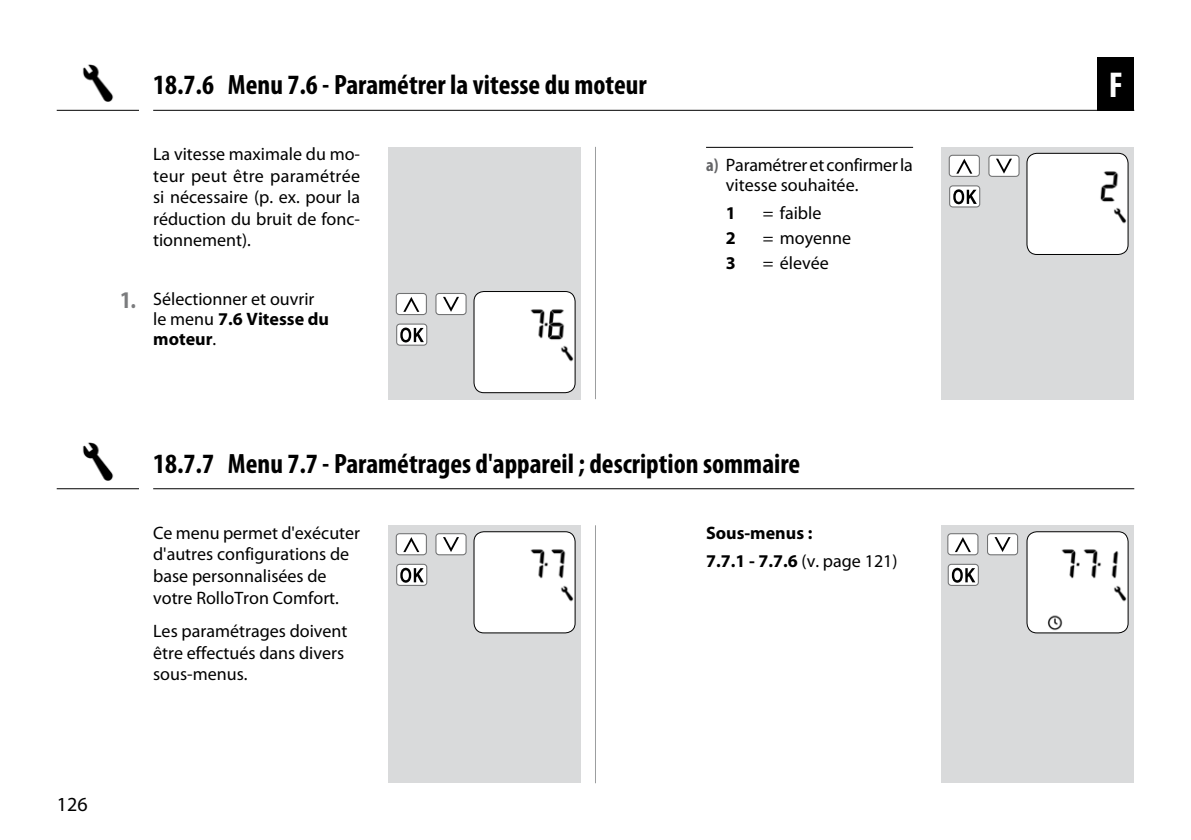
<style>
.page{position:relative;width:1191px;height:840px;background:#fff}
.page>*{position:absolute;margin:0;border:0;box-sizing:border-box;transform-origin:0 0}
.t1{font:700 condensed 36px "Myriad Pro";color:#fff}
.t2{font:700 condensed 28px "Myriad Pro";color:#000}
.t3{font:20px "Myriad Pro";color:#000}
.t4{font:18px/21.6px "Myriad Pro";color:#000}
.t5{font:700 18px/27.8px "Myriad Pro";color:#000}
.s1{font-weight:700;font-stretch:condensed;color:#646567}
.s2{font-weight:700;font-stretch:condensed;font-size:24px;color:#7b7c7e}
.s3{font-weight:700}
.s4{font-weight:400}
</style>
<div class="page">
<hr style="left:153px;top:110px;width:981px;height:1px;background:#000">
<hr style="left:57px;top:110px;width:82px;height:1px;background:#000">
<hr style="left:595px;top:147px;width:1px;height:252px;background:#9c9e9f">
<div style="left:388px;top:147px;width:193px;height:252px;background:#d9dadb"></div>
<div style="left:941px;top:147px;width:193px;height:252px;background:#d9dadb"></div>
<hr style="left:153px;top:488px;width:981px;height:1px;background:#000">
<hr style="left:57px;top:488px;width:82px;height:1px;background:#000">
<div style="left:388px;top:525px;width:193px;height:257px;background:#d9dadb"></div>
<div style="left:941px;top:525px;width:193px;height:257px;background:#d9dadb"></div>
<hr style="left:595px;top:525px;width:1px;height:257px;background:#9c9e9f">
<div style="left:1097px;top:57px;width:37px;height:54px;background:#000"></div>
<img style="left:82px;top:64px;width:32px;height:38px">
<hr style="left:706px;top:147px;width:207px;height:1px;background:#000">
<img style="left:475px;top:291px;width:100px;height:101px">
<div style="left:473px;top:291px;width:102px;height:102px;border:1px solid #000;border-radius:10px"></div>
<div style="left:396px;top:293px;width:30px;height:21px;background:#fff;border-radius:3px"></div>
<div style="left:396px;top:293px;width:31px;height:22px;border:1px solid #707172;border-radius:3px"></div>
<svg style="left:403px;top:297px;width:16px;height:15px"></svg>
<div style="left:436px;top:293px;width:30px;height:21px;background:#fff;border-radius:3px"></div>
<div style="left:435px;top:293px;width:31px;height:22px;border:1px solid #707172;border-radius:3px"></div>
<svg style="left:443px;top:297px;width:16px;height:15px"></svg>
<div style="left:397px;top:324px;width:30px;height:21px;background:#fff;border-radius:3px"></div>
<div style="left:396px;top:323px;width:31px;height:22px;border:1px solid #707172;border-radius:3px"></div>
<svg style="left:400px;top:327px;width:24px;height:15px"></svg>
<div style="left:1027px;top:153px;width:101px;height:101px;background:#fff"></div>
<div style="left:1026px;top:153px;width:102px;height:102px;border:1px solid #000;border-radius:10px"></div>
<div style="left:949px;top:155px;width:30px;height:21px;background:#fff;border-radius:3px"></div>
<div style="left:948px;top:155px;width:32px;height:22px;border:1px solid #707172;border-radius:3px"></div>
<svg style="left:956px;top:158px;width:16px;height:15px"></svg>
<div style="left:989px;top:155px;width:30px;height:21px;background:#fff;border-radius:3px"></div>
<div style="left:988px;top:155px;width:31px;height:22px;border:1px solid #707172;border-radius:3px"></div>
<svg style="left:996px;top:158px;width:16px;height:15px"></svg>
<div style="left:949px;top:186px;width:30px;height:21px;background:#fff;border-radius:3px"></div>
<div style="left:949px;top:185px;width:31px;height:22px;border:1px solid #707172;border-radius:3px"></div>
<svg style="left:953px;top:189px;width:23px;height:15px"></svg>
<img style="left:82px;top:442px;width:32px;height:38px">
<div style="left:475px;top:531px;width:100px;height:101px;background:#fff"></div>
<div style="left:473px;top:531px;width:102px;height:102px;border:1px solid #000;border-radius:10px"></div>
<div style="left:396px;top:533px;width:30px;height:21px;background:#fff;border-radius:3px"></div>
<div style="left:396px;top:533px;width:31px;height:22px;border:1px solid #707172;border-radius:3px"></div>
<svg style="left:404px;top:537px;width:15px;height:14px"></svg>
<div style="left:436px;top:533px;width:30px;height:21px;background:#fff;border-radius:3px"></div>
<div style="left:435px;top:533px;width:31px;height:22px;border:1px solid #707172;border-radius:3px"></div>
<svg style="left:443px;top:537px;width:16px;height:14px"></svg>
<div style="left:397px;top:564px;width:30px;height:21px;background:#fff;border-radius:3px"></div>
<div style="left:396px;top:563px;width:31px;height:22px;border:1px solid #707172;border-radius:3px"></div>
<svg style="left:400px;top:567px;width:24px;height:15px"></svg>
<img style="left:1028px;top:531px;width:100px;height:101px">
<div style="left:1026px;top:531px;width:102px;height:102px;border:1px solid #000;border-radius:10px"></div>
<div style="left:947px;top:533px;width:31px;height:21px;background:#fff;border-radius:3px"></div>
<div style="left:947px;top:533px;width:31px;height:22px;border:1px solid #707172;border-radius:3px"></div>
<svg style="left:955px;top:537px;width:16px;height:14px"></svg>
<div style="left:987px;top:533px;width:30px;height:21px;background:#fff;border-radius:3px"></div>
<div style="left:987px;top:533px;width:31px;height:22px;border:1px solid #707172;border-radius:3px"></div>
<svg style="left:994px;top:537px;width:16px;height:14px"></svg>
<div style="left:948px;top:564px;width:30px;height:21px;background:#fff;border-radius:3px"></div>
<div style="left:947px;top:563px;width:31px;height:22px;border:1px solid #707172;border-radius:3px"></div>
<svg style="left:952px;top:567px;width:23px;height:15px"></svg>
<h2 class="t2" style="left:153px;top:67px;width:495px">18.7.6 Menu 7.6 - Paramétrer la vitesse du moteur</h2>
<h1 class="t1" style="left:1108px;top:63px;width:16px">F</h1>
<p class="t4" style="left:153px;top:143px;width:208px;text-align:justify">La vitesse maximale du mo&shy;teur peut être paramétrée si nécessaire (p. ex. pour la réduction du bruit de fonc&shy;tionnement).</p>
<p class="t4" style="left:726px;top:154px;width:188px;line-height:20.4px;text-indent:-20px"><span class="s1">a)</span> Paramétrer et confirmer la vitesse souhaitée.</p>
<p class="t5" style="left:726px;top:198px;width:11px">1</p>
<p class="t4" style="left:762px;top:202px;width:60px">= faible</p>
<p class="t5" style="left:726px;top:223px;width:11px">2</p>
<p class="t4" style="left:762px;top:227px;width:90px">= moyenne</p>
<p class="t5" style="left:726px;top:248px;width:11px">3</p>
<p class="t4" style="left:762px;top:252px;width:67px">= élevée</p>
<p class="t4" style="left:153px;top:288px;width:177px;line-height:20.4px;text-indent:-33px"><span class="s2">1.</span> Sélectionner et ouvrir le menu <span class="s3">7.6 Vitesse du moteur</span>.</p>
<h2 class="t2" style="left:153px;top:446px;width:648px">18.7.7 Menu 7.7 - Paramétrages d'appareil ; description sommaire</h2>
<p class="t4" style="left:153px;top:522px;width:208px">Ce menu permet d'exécuter d'autres configurations de base personnalisées de votre RolloTron Comfort.</p>
<p class="t4" style="left:153px;top:620px;width:196px">Les paramétrages doivent être effectués dans divers sous-menus.</p>
<p class="t5" style="left:706px;top:518px;width:193px">Sous-menus :<br>7.7.1 - 7.7.6 <span class="s4">(v. page 121)</span></p>
<p class="t3" style="left:57px;top:792px;width:33px">126</p>
</div>
